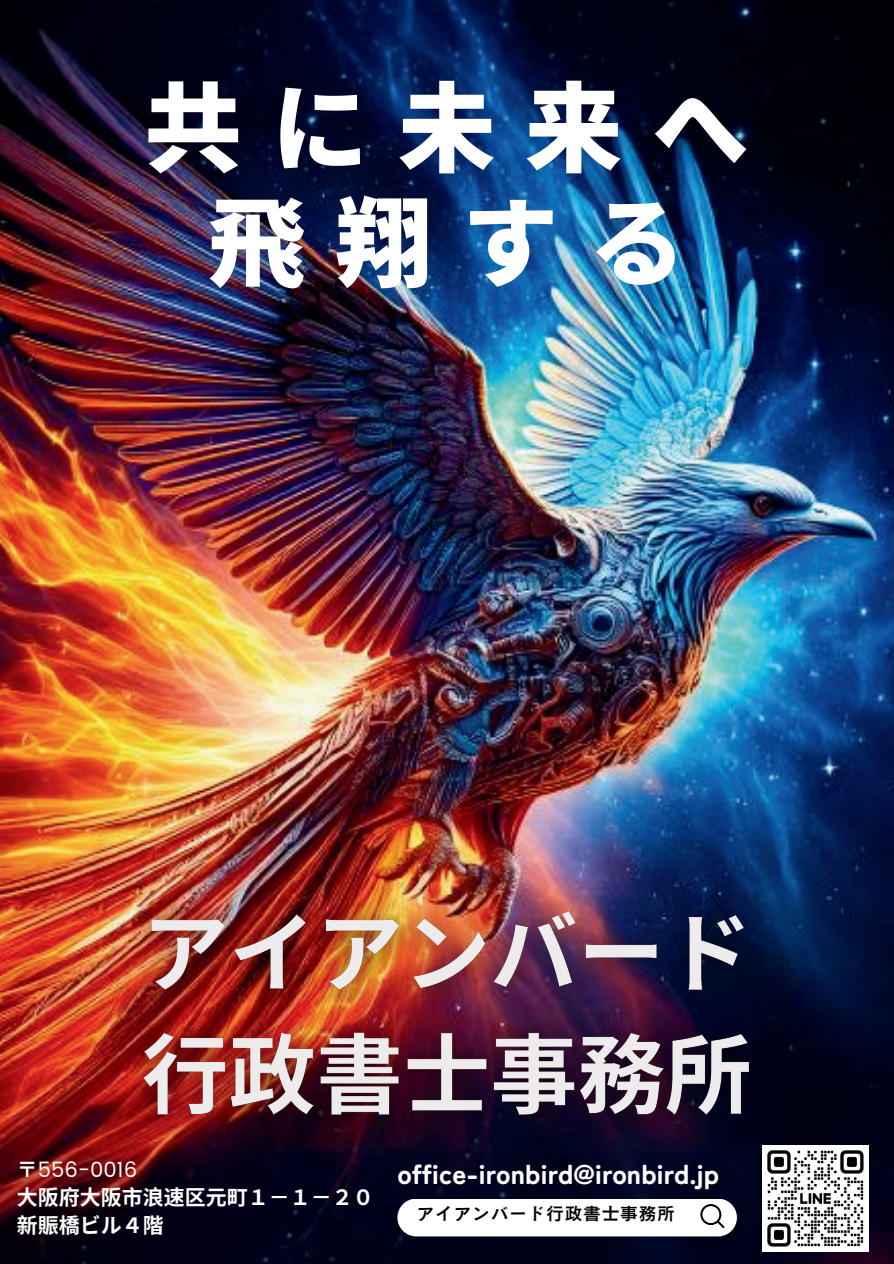
<style>
.page{position:relative;width:894px;height:1264px;background:#fff}
.page>*{position:absolute;margin:0;border:0;box-sizing:border-box;transform-origin:0 0}
.t1{font:900 97.5px/114.8px "Noto Sans JP";letter-spacing:.3em;color:#fff;text-align:center}
.t2{font:900 27px "Tsunagi Gothic";color:#fff}
.t3{font:700 21px/28px "Noto Sans CJ Ksc";color:#fff}
.t4{font:21px "Poppins";color:#fff}
.t5{font:17.85px "Canva Cezanne Pro N DB";letter-spacing:.04em;color:#000}
.s1{font-family:"Noto Sans CJ Ksc";font-weight:700}
</style>
<div class="page">
<img style="left:0;top:0;width:893px;height:1263px">
<div style="left:397px;top:1198px;width:339px;height:38px;background:#fff;border-radius:19px"></div>
<svg style="left:700px;top:1204px;width:24px;height:23px"></svg>
<img style="left:762px;top:1145px;width:105px;height:106px">
<img style="left:105px;top:875px;width:681px;height:281px">
<h1 class="t1" style="left:144px;top:73px;width:606px">共に未来へ飛翔する</h1>
<p class="t4" style="left:17px;top:1154px;width:122px"><span class="s1">〒</span>556-0016</p>
<p class="t2" style="left:397px;top:1156px;width:323px">office-ironbird@ironbird.jp</p>
<p class="t3" style="left:17px;top:1183px;width:358px">大阪府大阪市浪速区元町１－１－２０新賑橋ビル４階</p>
<p class="t5" style="left:416px;top:1202px;width:260px">アイアンバード行政書士事務所</p>
</div>
